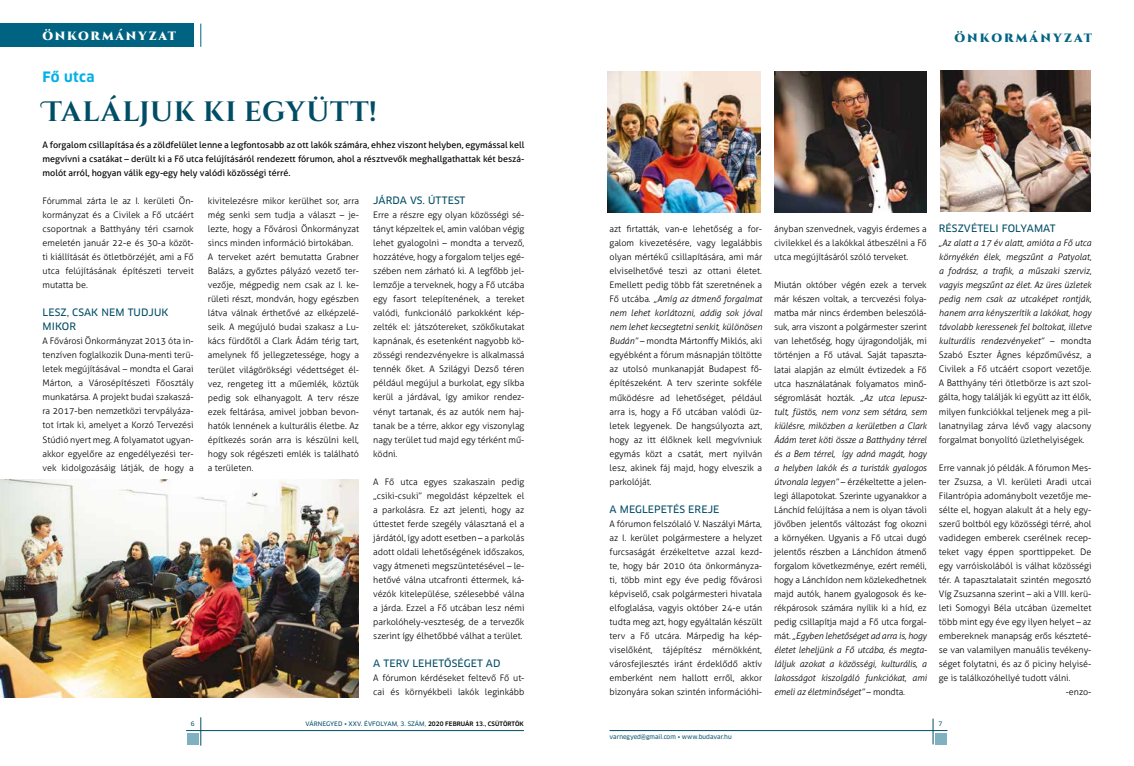
<style>
.page{position:relative;width:1134px;height:766px;background:#fff}
.page>*{position:absolute;margin:0;border:0;box-sizing:border-box;transform-origin:0 0}
.t1{font:700 28px "Cinzel Decorative";letter-spacing:.03em;color:#004d65}
.t2{font:700 14px "Clan Pro";letter-spacing:.02em;color:#00b0e7}
.t3{font:900 12px "Cinzel Decorative";letter-spacing:.18em;color:#006382}
.t4{font:900 12px "Cinzel Decorative";letter-spacing:.15em;color:#fff}
.t5{font:10px/14px "Clan Pro News";letter-spacing:.01em;color:#004d65}
.t6{font:300 9px/14px "Aller";color:#000;text-align:justify}
.t7{font:italic 300 9px/14px "Aller";color:#000;text-align:justify}
.t8{font:9px/14px "Aller";color:#000;text-align:justify}
.t9{font:6px "Clan Pro News";color:#004d65}
.s1{font-family:"Clan Pro";font-weight:500;color:#000}
.s2{font-style:italic}
.s3{font-style:normal}
</style>
<div class="page">
<svg style="left:200px;top:24px;width:1px;height:23px"></svg>
<svg style="left:201px;top:717px;width:1px;height:28px"></svg>
<div style="left:0;top:24px;width:194px;height:23px;background:#006382"></div>
<hr style="left:186px;top:730px;width:338px;height:1px;background:#004d65">
<div style="left:187px;top:733px;width:11px;height:11px;background:#80b1c0"></div>
<svg style="left:933px;top:718px;width:1px;height:26px"></svg>
<hr style="left:609px;top:730px;width:338px;height:1px;background:#004d65">
<div style="left:936px;top:733px;width:11px;height:11px;background:#80b1c0"></div>
<img style="left:0;top:480px;width:359px;height:217px">
<img style="left:607px;top:72px;width:154px;height:140px">
<img style="left:940px;top:71px;width:150px;height:140px">
<img style="left:775px;top:71px;width:151px;height:141px">
<h3 class="t4" style="left:43px;top:28px;width:135px">ÖNKORMÁNYZAT</h3>
<h2 class="t2" style="left:43px;top:69px;width:54px">Fő utca</h2>
<h1 class="t1" style="left:43px;top:95px;width:336px">TALÁLJUK KI EGYÜTT!</h1>
<p class="t8" style="left:43px;top:138px;width:483px">A forgalom csillapítása és a zöldfelület lenne a legfontosabb az ott lakók számára, ehhez viszont helyben, egymással kell megvívni a csatákat – derült ki a Fő utca felújításáról rendezett fórumon, ahol a résztvevők meghallgathattak két beszá&shy;molót arról, hogyan válik egy-egy hely valódi közösségi térré.</p>
<p class="t6" style="left:43px;top:194px;width:153px">Fórummal zárta le az I. kerületi Ön&shy;kormányzat és a Civilek a Fő utcáért csoportnak a Batthyány téri csarnok emeletén január 22-e és 30-a közöt&shy;ti kiállítását és ötletbörzéjét, ami a Fő utca felújításának építészeti terveit mutatta be.</p>
<p class="t5" style="left:43px;top:305px;width:127px">LESZ, CSAK NEM TUDJUK<br>MIKOR</p>
<p class="t6" style="left:43px;top:334px;width:153px">A Fővárosi Önkormányzat 2013 óta in&shy;tenzíven foglalkozik Duna-menti terü&shy;letek megújításával – mondta el Garai Márton, a Városépítészeti Főosztály munkatársa. A projekt budai szakaszá&shy;ra 2017-ben nemzetközi tervpályáza&shy;tot írtak ki, amelyet a Korzó Tervezési Stúdió nyert meg. A folyamatot ugyan&shy;akkor egyelőre az engedélyezési ter&shy;vek kidolgozásáig látják, de hogy a</p>
<p class="t6" style="left:208px;top:194px;width:153px;text-align:left">kivitelezésre mikor kerülhet sor, arra még senki sem tudja a választ – je&shy;lezte, hogy a Fővárosi Önkormányzat sincs minden információ birtokában.<br>A terveket azért bemutatta Grabner Balázs, a győztes pályázó vezető ter&shy;vezője, mégpedig nem csak az I. ke&shy;rületi részt, mondván, hogy egészben látva válnak érthetővé az elképzelé&shy;seik. A megújuló budai szakasz a Lu&shy;kács fürdőtől a Clark Ádám térig tart, amelynek fő jellegzetessége, hogy a terület világörökségi védettséget él&shy;vez, rengeteg itt a műemlék, köztük pedig sok elhanyagolt. A terv része ezek feltárása, amivel jobban bevon&shy;hatók lennének a kulturális életbe. Az építkezés során arra is készülni kell, hogy sok régészeti emlék is található a területen.</p>
<p class="t5" style="left:373px;top:193px;width:94px">JÁRDA VS. ÚTTEST</p>
<p class="t6" style="left:373px;top:208px;width:153px">Erre a részre egy olyan közösségi sé&shy;tányt képzeltek el, amin valóban végig lehet gyalogolni – mondta a tervező, hozzátéve, hogy a forgalom teljes egé&shy;szében nem zárható ki. A legfőbb jel&shy;lemzője a terveknek, hogy a Fő utcába egy fasort telepítenének, a tereket valódi, funkcionáló parkokként kép&shy;zelték el: játszótereket, szökőkutakat kapnának, és esetenként nagyobb kö&shy;zösségi rendezvényekre is alkalmassá tennék őket. A Szilágyi Dezső téren például megújul a burkolat, egy síkba kerül a járdával, így amikor rendez&shy;vényt tartanak, és az autók nem haj&shy;tanak be a térre, akkor egy viszonylag nagy terület tud majd egy térként mű&shy;ködni.</p>
<p class="t6" style="left:373px;top:474px;width:153px">A Fő utca egyes szakaszain pedig „csiki-csuki” megoldást képzeltek el a parkolásra. Ez azt jelenti, hogy az úttestet ferde szegély választaná el a járdától, így adott esetben – a parkolás adott oldali lehetőségének időszakos, vagy átmeneti megszüntetésével – le&shy;hetővé válna utcafronti éttermek, ká&shy;vézók kitelepülése, szélesebbé válna a járda. Ezzel a Fő utcában lesz némi parkolóhely-veszteség, de a tervezők szerint így élhetőbbé válhat a terület.</p>
<p class="t5" style="left:373px;top:655px;width:129px">A TERV LEHETŐSÉGET AD</p>
<p class="t6" style="left:373px;top:670px;width:153px">A fórumon kérdéseket feltevő Fő ut&shy;cai és környékbeli lakók leginkább</p>
<p class="t9" style="left:191px;top:720px;width:5px">6</p>
<p class="t9" style="left:305px;top:720px;width:220px">VÁRNEGYED • XXV. ÉVFOLYAM, 3. SZÁM, <span class="s1">2020 FEBRUÁR 13., CSÜTÖRTÖK</span></p>
<h3 class="t3" style="left:954px;top:30px;width:139px">ÖNKORMÁNYZAT</h3>
<p class="t6" style="left:609px;top:222px;width:154px">azt firtatták, van-e lehetőség a for&shy;galom kivezetésére, vagy legalábbis olyan mértékű csillapítására, ami már elviselhetővé teszi az ottani életet.<br>Emellett pedig több fát szeretnének a Fő utcába. <span class="s2">„Amíg az átmenő forgalmat nem lehet korlátozni, addig sok jóval nem lehet kecsegtetni senkit, különösen Budán”</span> – mondta Mártonffy Miklós, aki egyébként a fórum másnapján töltötte az utolsó munkanapját Budapest fő&shy;építészeként. A terv szerinte sokféle működésre ad lehetőséget, például arra is, hogy a Fő utcában valódi üz&shy;letek legyenek. De hangsúlyozta azt, hogy az itt élőknek kell megvívniuk egymás közt a csatát, mert nyilván lesz, akinek fáj majd, hogy elveszik a parkolóját.</p>
<p class="t5" style="left:609px;top:501px;width:111px">A MEGLEPETÉS EREJE</p>
<p class="t6" style="left:609px;top:516px;width:154px">A fórumon felszólaló V. Naszályi Márta, az I. kerület polgármestere a helyzet furcsaságát érzékeltetve azzal kezd&shy;te, hogy bár 2010 óta önkormányza&shy;ti, több mint egy éve pedig fővárosi képviselő, csak polgármesteri hivatala elfoglalása, vagyis október 24-e után tudta meg azt, hogy egyáltalán készült terv a Fő utcára. Márpedig ha kép&shy;viselőként, tájépítész mérnökként, városfejlesztés iránt érdeklődő aktív emberként nem hallott erről, akkor bizonyára sokan szintén információhi-</p>
<p class="t6" style="left:774px;top:222px;width:154px">ányban szenvednek, vagyis érdemes a civilekkel és a lakókkal átbeszélni a Fő utca megújításáról szóló terveket.</p>
<p class="t6" style="left:774px;top:278px;width:154px">Miután október végén ezek a tervek már készen voltak, a tercvezési folya&shy;matba már nincs érdemben beleszólá&shy;suk, arra viszont a polgármester szerint van lehetőség, hogy újragondolják, mi történjen a Fő utával. Saját tapaszta&shy;latai alapján az elmúlt évtizedek a Fő utca használatának folyamatos minő&shy;ségromlását hozták. <span class="s2">„Az utca lepusz&shy;tult, füstös, nem vonz sem sétára, sem kiülésre, miközben a kerületben a Clark Ádám teret köti össze a Batthyány térrel és a Bem térrel, így adná magát, hogy a helyben lakók és a turisták gyalogos útvonala legyen”</span> – érzékeltette a jelen&shy;legi állapotokat. Szerinte ugyanakkor a Lánchíd felújítása a nem is olyan távoli jövőben jelentős változást fog okozni a környéken. Ugyanis a Fő utcai dugó jelentős részben a Lánchídon átmenő forgalom következménye, ezért reméli, hogy a Lánchídon nem közlekedhetnek majd autók, hanem gyalogosok és ke&shy;rékpárosok számára nyílik ki a híd, ez pedig csillapítja majd a Fő utca forgal&shy;mát. <span class="s2">„Egyben lehetőséget ad arra is, hogy életet leheljünk a Fő utcába, és megta&shy;láljuk azokat a közösségi, kulturális, a lakosságot kiszolgáló funkciókat, ami emeli az életminőséget”</span> – mondta.</p>
<p class="t9" style="left:609px;top:733px;width:124px">varnegyed@gmail.com • www.budavar.hu</p>
<p class="t5" style="left:939px;top:221px;width:118px">RÉSZVÉTELI FOLYAMAT</p>
<p class="t7" style="left:939px;top:236px;width:154px">„Az alatt a 17 év alatt, amióta a Fő utca környékén élek, megszűnt a Patyolat, a fodrász, a trafik, a műszaki szerviz, vagyis megszűnt az élet. Az üres üzletek pedig nem csak az utcaképet rontják, hanem arra kényszerítik a lakókat, hogy távolabb keressenek fel boltokat, illetve kulturális rendezvényeket” <span class="s3">– mondta Szabó Eszter Ágnes képzőművész, a Civilek a Fő utcáért csoport vezetője.<br>A Batthyány téri ötletbörze is azt szol&shy;gálta, hogy találják ki együtt az itt élők, milyen funkciókkal teljenek meg a pil&shy;lanatnyilag zárva lévő vagy alacsony forgalmat bonyolító üzlethelyiségek.</span></p>
<p class="t6" style="left:939px;top:460px;width:154px">Erre vannak jó példák. A fórumon Mes-</p>
<p class="t6" style="left:939px;top:474px;width:154px">ter Zsuzsa, a VI. kerületi Aradi utcai</p>
<p class="t6" style="left:939px;top:488px;width:154px">Filantrópia adománybolt vezetője me-</p>
<p class="t6" style="left:939px;top:502px;width:154px">sélte el, hogyan alakult át a hely egy-</p>
<p class="t6" style="left:939px;top:516px;width:154px">szerű boltból egy közösségi térré, ahol</p>
<p class="t6" style="left:939px;top:530px;width:154px">vadidegen emberek cserélnek recep-</p>
<p class="t6" style="left:939px;top:544px;width:154px">teket vagy éppen sporttippeket. De</p>
<p class="t6" style="left:939px;top:558px;width:154px">egy varróiskolából is válhat közösségi</p>
<p class="t6" style="left:939px;top:572px;width:154px">tér. A tapasztalatait szintén megosztó</p>
<p class="t6" style="left:939px;top:586px;width:154px">Víg Zsuzsanna szerint – aki a VIII. kerü-</p>
<p class="t6" style="left:939px;top:600px;width:154px">leti Somogyi Béla utcában üzemeltet</p>
<p class="t6" style="left:939px;top:614px;width:154px">több mint egy éve egy ilyen helyet – az</p>
<p class="t6" style="left:939px;top:628px;width:154px">embereknek manapság erős készteté-</p>
<p class="t6" style="left:939px;top:642px;width:154px">se van valamilyen manuális tevékeny-</p>
<p class="t6" style="left:939px;top:656px;width:154px">séget folytatni, és az ő piciny helyisé-</p>
<p class="t6" style="left:939px;top:670px;width:133px">ge is találkozóhellyé tudott válni.</p>
<p class="t6" style="left:1066px;top:684px;width:27px">-enzo-</p>
<p class="t9" style="left:939px;top:720px;width:5px">7</p>
</div>
